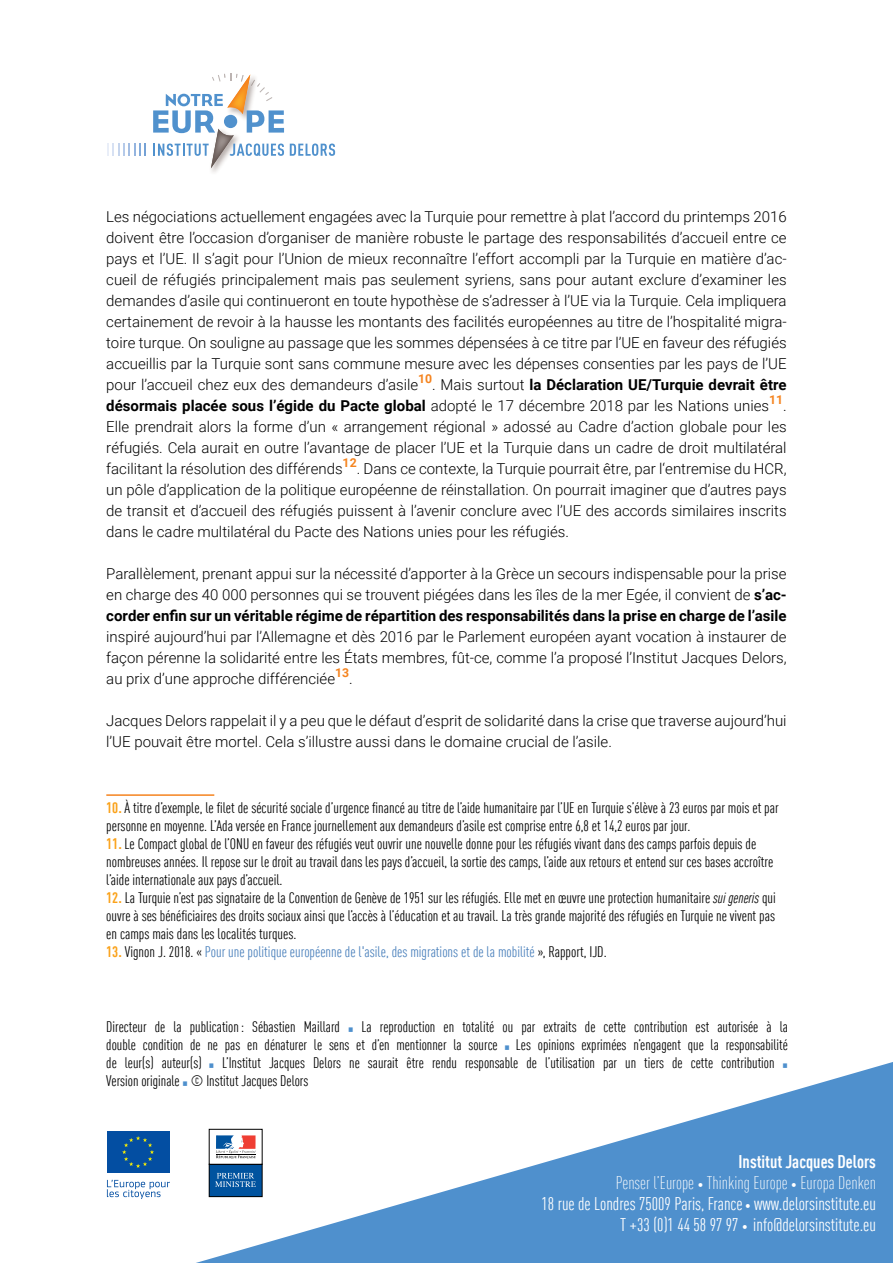
<style>
.page{position:relative;width:893px;height:1263px;background:#fff}
.page>*{position:absolute;margin:0;border:0;box-sizing:border-box;transform-origin:0 0}
.t1{font:condensed 18px/21px "DIN Offc Pro";color:#fff;text-align:right}
.t2{font:300 15px/21px "Roboto";color:#000;text-align:justify}
.t3{font:condensed 15px/18px "DIN Offc Pro";color:#000;text-align:justify}
.t4{font:700 15px/21px "Roboto";color:#000}
.t5{font:condensed 15px "DIN Offc Pro";color:#4b81bc}
.t6{font:700 12.3px "Roboto";color:#f5841f}
.s1{font-weight:300}
.s2{font-weight:700}
.s3{font-weight:700;color:#faa21b}
.s4{font-style:italic}
.s5{color:#000}
.s6{font-family:"DejaVu Serif Condensed";font-stretch:normal;font-size:9px;color:#4f90cd}
.s7{font-weight:300;font-size:12px}
</style>
<div class="page">
<svg style="left:107px;top:144px;width:39px;height:12px"></svg>
<svg style="left:153px;top:73px;width:131px;height:95px"></svg>
<svg style="left:290px;top:143px;width:45px;height:13px"></svg>
<svg style="left:196px;top:1062px;width:697px;height:201px;fill:#4f90cd"></svg>
<div style="left:209px;top:1164px;width:53px;height:32px;background:#00539f"></div>
<div style="left:209px;top:1164px;width:53px;height:33px;border:1px solid #000"></div>
<div style="left:209px;top:1129px;width:53px;height:35px;background:#fff"></div>
<div style="left:209px;top:1129px;width:53px;height:35px;border:1px solid #000"></div>
<svg style="left:216px;top:1135px;width:40px;height:24px"></svg>
<svg style="left:215px;top:1173px;width:41px;height:14px"></svg>
<div style="left:107px;top:1131px;width:62px;height:42px;background:#034ea2"></div>
<svg style="left:122px;top:1136px;width:32px;height:32px"></svg>
<svg style="left:107px;top:1180px;width:63px;height:19px"></svg>
<hr style="left:106px;top:794px;width:108px;height:2px;background:#f5841f">
<p class="t2" style="left:106px;top:206px;width:682px">Les négociations actuellement engagées avec la Turquie pour remettre à plat l’accord du printemps 2016 doivent être l’occasion d’organiser de manière robuste le partage des responsabilités d’accueil entre ce pays et l’UE. Il s’agit pour l’Union de mieux reconnaître l’effort accompli par la Turquie en matière d’ac&shy;cueil de réfugiés principalement mais pas seulement syriens, sans pour autant exclure d’examiner les demandes d’asile qui continueront en toute hypothèse de s’adresser à l’UE via la Turquie. Cela impliquera certainement de revoir à la hausse les montants des facilités européennes au titre de l’hospitalité migra&shy;toire turque. On souligne au passage que les sommes dépensées à ce titre par l’UE en faveur des réfugiés accueillis par la Turquie sont sans commune mesure avec les dépenses consenties par les pays de l’UE pour l’accueil chez eux des demandeurs d’asile</p>
<p class="t6" style="left:418px;top:370px;width:16px">10</p>
<p class="t4" style="left:106px;top:374px;width:682px;text-indent:326px"><span class="s1">. Mais surtout</span> la Déclaration UE/Turquie devrait être désormais placée sous l’égide du Pacte global <span class="s1">adopté le 17 décembre 2018 par les Nations unies</span></p>
<p class="t6" style="left:769px;top:391px;width:16px">11</p>
<p class="t2" style="left:106px;top:395px;width:682px;text-indent:677px">.<br>Elle prendrait alors la forme d’un « arrangement régional » adossé au Cadre d’action globale pour les réfugiés. Cela aurait en outre l’avantage de placer l’UE et la Turquie dans un cadre de droit multilatéral facilitant la résolution des différends</p>
<p class="t6" style="left:343px;top:454px;width:16px">12</p>
<p class="t2" style="left:106px;top:458px;width:682px;text-indent:250px">. Dans ce contexte, la Turquie pourrait être, par l‘entremise du HCR, un pôle d’application de la politique européenne de réinstallation. On pourrait imaginer que d’autres pays de transit et d’accueil des réfugiés puissent à l’avenir conclure avec l’UE des accords similaires inscrits dans le cadre multilatéral du Pacte des Nations unies pour les réfugiés.</p>
<p class="t2" style="left:106px;top:563px;width:682px">Parallèlement, prenant appui sur la nécessité d’apporter à la Grèce un secours indispensable pour la prise en charge des 40 000 personnes qui se trouvent piégées dans les îles de la mer Egée, il convient de <span class="s2">s’ac&shy;corder enfin sur un véritable régime de répartition des responsabilités dans la prise en charge de l’asile</span></p>
<p class="t2" style="left:106px;top:626px;width:682px">inspiré aujourd’hui par l’Allemagne et dès 2016 par le Parlement européen ayant vocation à instaurer de façon pérenne la solidarité entre les États membres, fût-ce, comme l’a proposé l’Institut Jacques Delors, au prix d’une approche différenciée</p>
<p class="t6" style="left:335px;top:664px;width:16px">13</p>
<p class="t2" style="left:349px;top:668px;width:5px">.</p>
<p class="t2" style="left:106px;top:710px;width:682px">Jacques Delors rappelait il y a peu que le défaut d’esprit de solidarité dans la crise que traverse aujourd’hui l’UE pouvait être mortel. Cela s’illustre aussi dans le domaine crucial de l’asile.</p>
<p class="t3" style="left:106px;top:798px;width:674px"><span class="s3">10.</span> À titre d’exemple, le filet de sécurité sociale d’urgence financé au titre de l’aide humanitaire par l’UE en Turquie s’élève à 23 euros par mois et par personne en moyenne. L’Ada versée en France journellement aux demandeurs d’asile est comprise entre 6,8 et 14,2 euros par jour.</p>
<p class="t3" style="left:106px;top:834px;width:668px;text-align:left"><span class="s3">11.</span> Le Compact global de l’ONU en faveur des réfugiés veut ouvrir une nouvelle donne pour les réfugiés vivant dans des camps parfois depuis de nombreuses années. Il repose sur le droit au travail dans les pays d’accueil, la sortie des camps, l’aide aux retours et entend sur ces bases accroître l’aide internationale aux pays d’accueil.</p>
<p class="t3" style="left:106px;top:888px;width:671px"><span class="s3">12.</span> La Turquie n’est pas signataire de la Convention de Genève de 1951 sur les réfugiés. Elle met en œuvre une protection humanitaire <span class="s4">sui generis</span> qui ouvre à ses bénéficiaires des droits sociaux ainsi que l’accès à l’éducation et au travail. La très grande majorité des réfugiés en Turquie ne vivent pas en camps mais dans les localités turques.</p>
<p class="t5" style="left:106px;top:941px;width:502px"><span class="s3">13.</span> <span class="s5">Vignon J. 2018. «</span> Pour une politique européenne de l'asile, des migrations et de la mobilité <span class="s5">», Rapport, IJD.</span></p>
<p class="t3" style="left:106px;top:1016px;width:683px">Directeur de la publication: Sébastien Maillard <span class="s6">▪</span> La reproduction en totalité ou par extraits de cette contribution est autorisée à la double condition de ne pas en dénaturer le sens et d’en mentionner la source <span class="s6">▪</span> Les opinions exprimées n’engagent que la responsabilité de leur(s) auteur(s) <span class="s6">▪</span> L’Institut Jacques Delors ne saurait être rendu responsable de l’utilisation par un tiers de cette contribution <span class="s6">▪ </span>Version originale <span class="s6">▪</span> © Institut Jacques Delors</p>
<p class="t1" style="left:541px;top:1150px;width:336px"><span class="s2">Institut Jacques Delors<br></span><span class="s1">Penser l’Europe</span> <span class="s7">•</span> <span class="s1">Thinking Europe</span> <span class="s7">•</span> <span class="s1">Europa Denken<br></span>18 rue de Londres 75009 Paris, France <span class="s7">•</span> www.delorsinstitute.eu T +33 (0)1 44 58 97 97 <span class="s7">•</span> info@delorsinstitute.eu</p>
</div>
